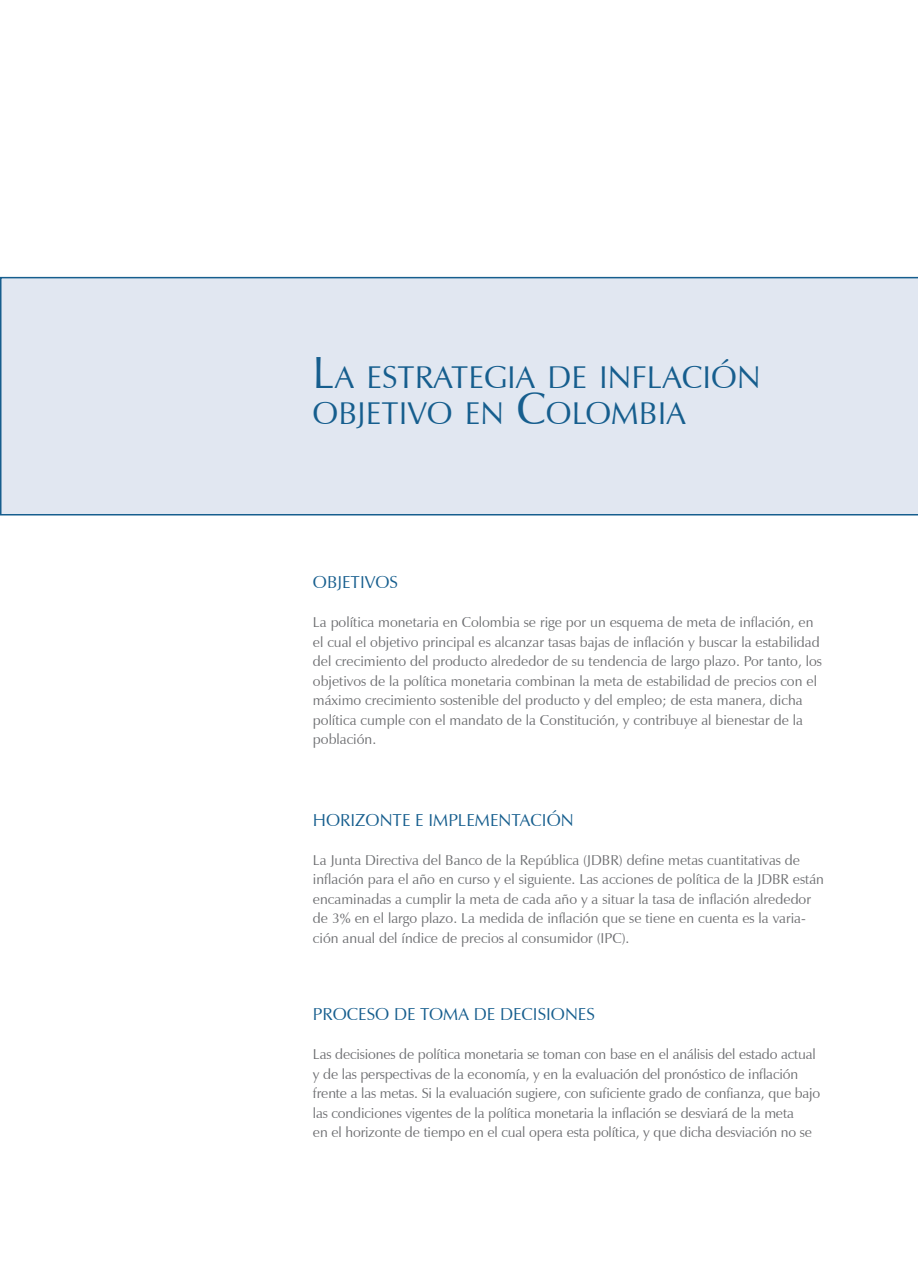
<style>
.page{position:relative;width:918px;height:1276px;background:#fff}
.page>*{position:absolute;margin:0;border:0;box-sizing:border-box;transform-origin:0 0}
.título_I{font:31.5px "Zapf Humanist 601 BT";color:#165e8e}
.título_A{font:17.25px "Zapf Humanist 601 BT";color:#165e8e}
.mision{font:14.25px/19.5px "Zapf Humanist 601 BT";color:#6c6d70}
.s1{font-size:45px}
</style>
<div class="page">
<svg style="left:0;top:277px;width:918px;height:238px"></svg>
<p class="título_I" style="left:313px;top:357px;width:449px"><span class="s1">L</span>A ESTRATEGIA DE INFLACIÓN</p>
<p class="título_I" style="left:313px;top:393px;width:375px">OBJETIVO EN <span class="s1">C</span>OLOMBIA</p>
<p class="título_A" style="left:313px;top:571px;width:87px">OBJETIVOS</p>
<p class="mision" style="left:313px;top:612px;width:511px">La política monetaria en Colombia se rige por un esquema de meta de inflación, en el cual el objetivo principal es alcanzar tasas bajas de inflación y buscar la estabilidad del crecimiento del producto alrededor de su tendencia de largo plazo. Por tanto, los objetivos de la política monetaria combinan la meta de estabilidad de precios con el máximo crecimiento sostenible del producto y del empleo; de esta manera, dicha política cumple con el mandato de la Constitución, y contribuye al bienestar de la población.</p>
<p class="título_A" style="left:313px;top:809px;width:262px">HORIZONTE E IMPLEMENTACIÓN</p>
<p class="mision" style="left:313px;top:850px;width:513px">La Junta Directiva del Banco de la República (JDBR) define metas cuantitativas de inflación para el año en curso y el siguiente. Las acciones de política de la JDBR están encaminadas a cumplir la meta de cada año y a situar la tasa de inflación alrededor de 3% en el largo plazo. La medida de inflación que se tiene en cuenta es la varia&shy;ción anual del índice de precios al consumidor (IPC).</p>
<p class="título_A" style="left:313px;top:1003px;width:283px">PROCESO DE TOMA DE DECISIONES</p>
<p class="mision" style="left:313px;top:1044px;width:509px">Las decisiones de política monetaria se toman con base en el análisis del estado actual y de las perspectivas de la economía, y en la evaluación del pronóstico de inflación frente a las metas. Si la evaluación sugiere, con suficiente grado de confianza, que bajo las condiciones vigentes de la política monetaria la inflación se desviará de la meta<br>en el horizonte de tiempo en el cual opera esta política, y que dicha desviación no se</p>
</div>
